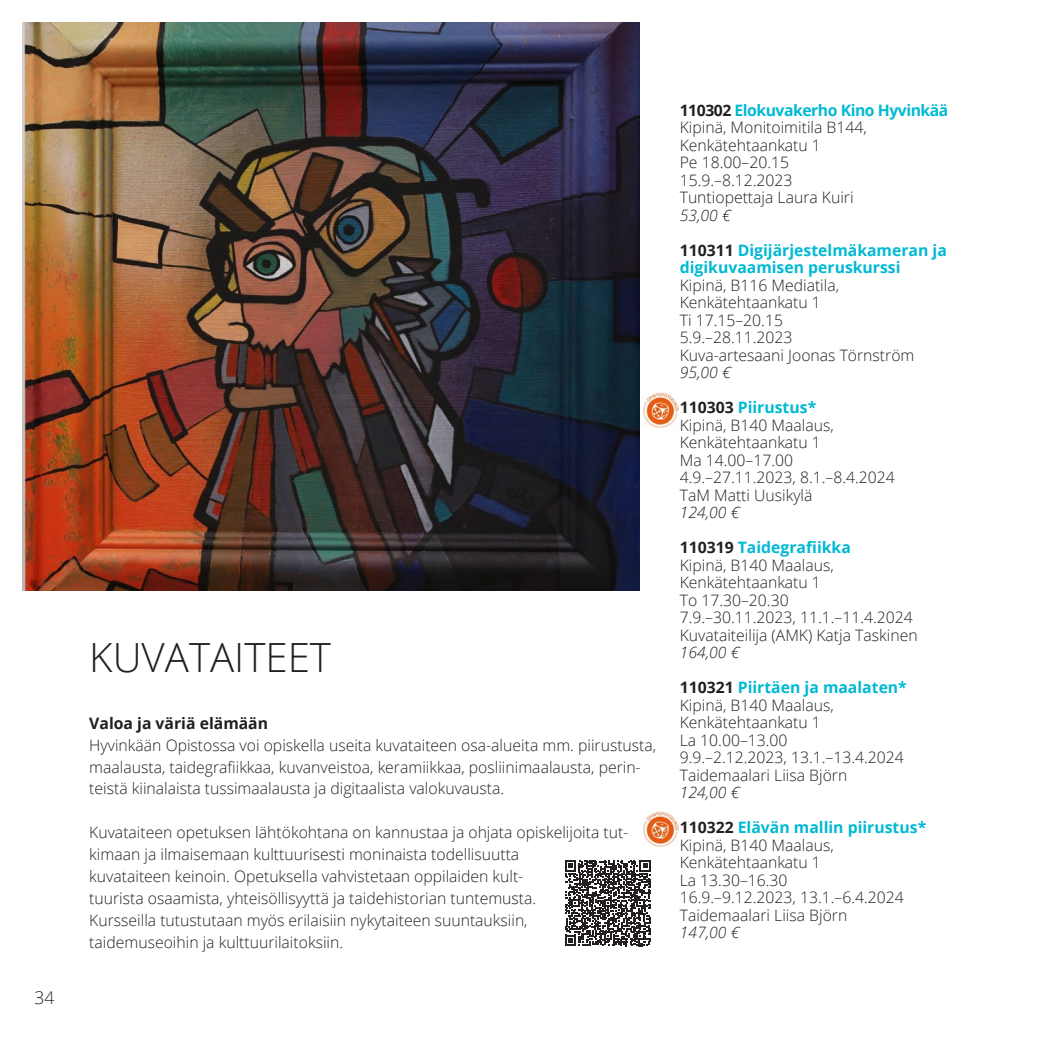
<style>
.page{position:relative;width:1042px;height:1042px;background:#fff}
.page>*{position:absolute;margin:0;border:0;box-sizing:border-box;transform-origin:0 0}
.otsikko_H1{font:300 40.25px "Open Sans";color:#231f20}
.t1{font:300 17.5px "Open Sans";color:#231f20}
.kurssilista{font:300 15.75px/17.5px "Open Sans";color:#231f20}
.Leipis_vasen{font:300 15.75px/21.9px "Open Sans";color:#231f20}
.kurssilista_BOLD{font:700 15.75px/17.5px "Open Sans";color:#00b9d4}
.kurssilista_HINTA{font:italic 300 15.75px "Open Sans";color:#231f20}
.kurssilista_BOLD-2{font:700 15.75px "Open Sans";letter-spacing:-.03em;color:#00b9d4}
.Leipis_vasen-2{font:700 15.75px "Open Sans";color:#231f20}
.s1{color:#231f20}
</style>
<div class="page">
<img style="left:22px;top:22px;width:617px;height:568px">
<img style="left:643px;top:393px;width:35px;height:35px">
<img style="left:643px;top:811px;width:35px;height:35px">
<svg style="left:565px;top:860px;width:86px;height:86px"></svg>
<p class="t1" style="left:35px;top:985px;width:21px">34</p>
<p class="otsikko_H1" style="left:89px;top:630px;width:243px">KUVATAITEET</p>
<p class="Leipis_vasen-2" style="left:89px;top:712px;width:180px">Valoa ja väriä elämään</p>
<p class="Leipis_vasen" style="left:89px;top:733px;width:568px">Hyvinkään Opistossa voi opiskella useita kuvataiteen osa-alueita mm. piirustusta, maalausta, taidegrafiikkaa, kuvanveistoa, keramiikkaa, posliinimaalausta, perin&shy;teistä kiinalaista tussimaalausta ja digitaalista valokuvausta.</p>
<p class="Leipis_vasen" style="left:89px;top:821px;width:540px">Kuvataiteen opetuksen lähtökohtana on kannustaa ja ohjata opiskelijoita tut&shy;kimaan ja ilmaisemaan kulttuurisesti moninaista todellisuutta<br>kuvataiteen keinoin. Opetuksella vahvistetaan oppilaiden kult-<br>tuurista osaamista, yhteisöllisyyttä ja taidehistorian tuntemusta.<br>Kursseilla tutustutaan myös erilaisiin nykytaiteen suuntauksiin, taidemuseoihin ja kulttuurilaitoksiin.</p>
<p class="kurssilista_BOLD-2" style="left:680px;top:99px;width:270px"><span class="s1">110302</span> Elokuvakerho Kino Hyvinkää</p>
<p class="kurssilista" style="left:680px;top:118px;width:189px">Kipinä, Monitoimitila B144,<br>Kenkätehtaankatu 1</p>
<p class="kurssilista" style="left:680px;top:153px;width:111px">Pe 18.00–20.15</p>
<p class="kurssilista" style="left:680px;top:171px;width:114px">15.9.–8.12.2023</p>
<p class="kurssilista" style="left:680px;top:188px;width:175px">Tuntiopettaja Laura Kuiri</p>
<p class="kurssilista_HINTA" style="left:680px;top:204px;width:52px">53,00 €</p>
<p class="kurssilista_BOLD" style="left:680px;top:241px;width:269px"><span class="s1">110311</span> Digijärjestelmäkameran ja digikuvaamisen peruskurssi</p>
<p class="kurssilista" style="left:680px;top:276px;width:161px">Kipinä, B116 Mediatila,<br>Kenkätehtaankatu 1</p>
<p class="kurssilista" style="left:680px;top:311px;width:105px">Ti 17.15–20.15</p>
<p class="kurssilista" style="left:680px;top:328px;width:114px">5.9.–28.11.2023</p>
<p class="kurssilista" style="left:680px;top:346px;width:236px">Kuva-artesaani Joonas Törnström</p>
<p class="kurssilista_HINTA" style="left:680px;top:361px;width:52px">95,00 €</p>
<p class="kurssilista_BOLD" style="left:680px;top:398px;width:138px"><span class="s1">110303</span> Piirustus*</p>
<p class="kurssilista" style="left:680px;top:416px;width:155px">Kipinä, B140 Maalaus,<br>Kenkätehtaankatu 1</p>
<p class="kurssilista" style="left:680px;top:451px;width:115px">Ma 14.00–17.00</p>
<p class="kurssilista" style="left:680px;top:468px;width:217px">4.9.–27.11.2023, 8.1.–8.4.2024</p>
<p class="kurssilista" style="left:680px;top:486px;width:134px">TaM Matti Uusikylä</p>
<p class="kurssilista_HINTA" style="left:680px;top:501px;width:61px">124,00 €</p>
<p class="kurssilista_BOLD" style="left:680px;top:538px;width:173px"><span class="s1">110319</span> Taidegrafiikka</p>
<p class="kurssilista" style="left:680px;top:556px;width:155px">Kipinä, B140 Maalaus,<br>Kenkätehtaankatu 1</p>
<p class="kurssilista" style="left:680px;top:591px;width:110px">To 17.30–20.30</p>
<p class="kurssilista" style="left:680px;top:608px;width:235px">7.9.–30.11.2023, 11.1.–11.4.2024</p>
<p class="kurssilista" style="left:680px;top:626px;width:239px">Kuvataiteilija (AMK) Katja Taskinen</p>
<p class="kurssilista_HINTA" style="left:680px;top:641px;width:61px">164,00 €</p>
<p class="kurssilista_BOLD" style="left:680px;top:678px;width:229px"><span class="s1">110321</span> Piirtäen ja maalaten*</p>
<p class="kurssilista" style="left:680px;top:696px;width:155px">Kipinä, B140 Maalaus,<br>Kenkätehtaankatu 1</p>
<p class="kurssilista" style="left:680px;top:731px;width:109px">La 10.00–13.00</p>
<p class="kurssilista" style="left:680px;top:748px;width:226px">9.9.–2.12.2023, 13.1.–13.4.2024</p>
<p class="kurssilista" style="left:680px;top:766px;width:169px">Taidemaalari Liisa Björn</p>
<p class="kurssilista_HINTA" style="left:680px;top:781px;width:61px">124,00 €</p>
<p class="kurssilista_BOLD" style="left:680px;top:818px;width:248px"><span class="s1">110322</span> Elävän mallin piirustus*</p>
<p class="kurssilista" style="left:680px;top:836px;width:155px">Kipinä, B140 Maalaus,<br>Kenkätehtaankatu 1</p>
<p class="kurssilista" style="left:680px;top:871px;width:109px">La 13.30–16.30</p>
<p class="kurssilista" style="left:680px;top:888px;width:226px">16.9.–9.12.2023, 13.1.–6.4.2024</p>
<p class="kurssilista" style="left:680px;top:906px;width:169px">Taidemaalari Liisa Björn</p>
<p class="kurssilista_HINTA" style="left:680px;top:921px;width:61px">147,00 €</p>
</div>
